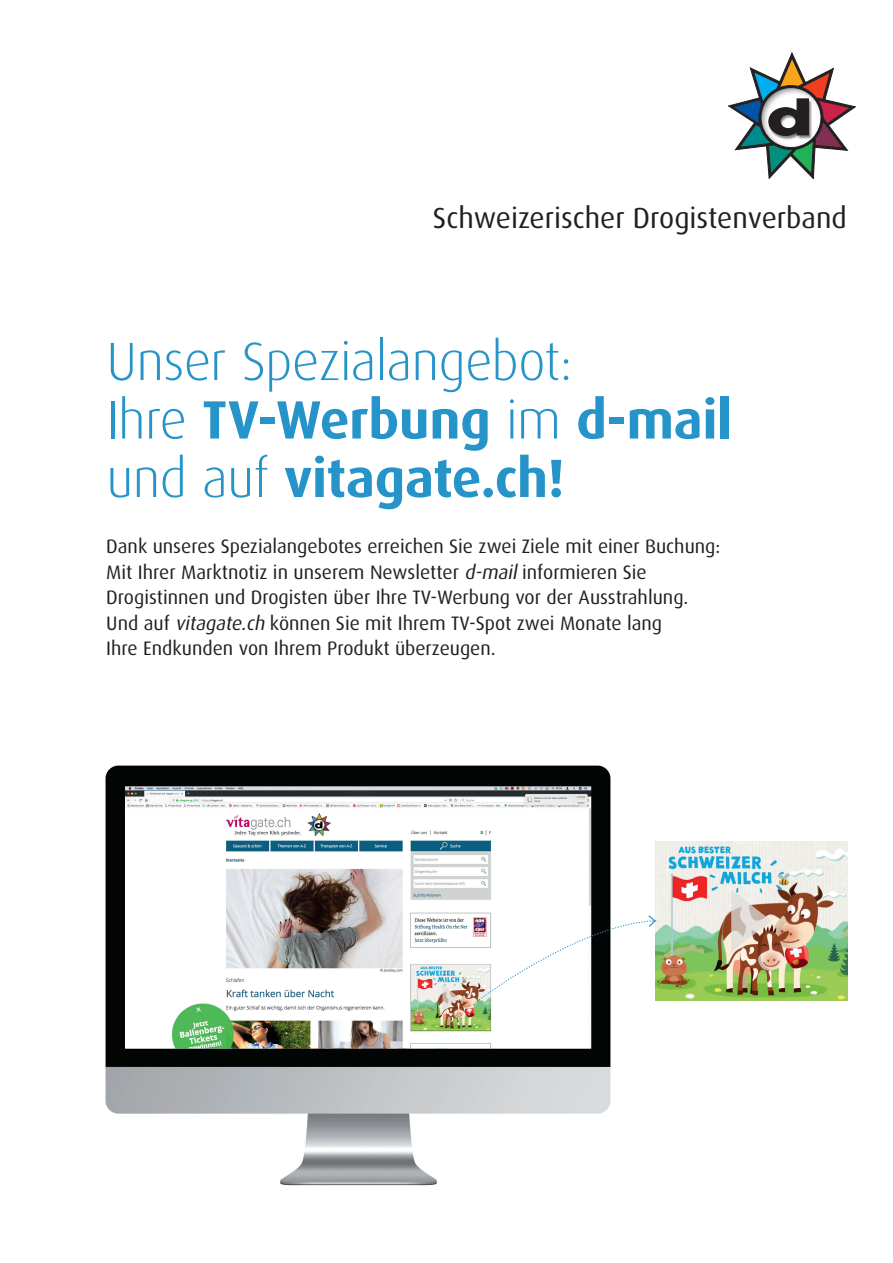
<style>
.page{position:relative;width:893px;height:1263px;background:#fff}
.page>*{position:absolute;margin:0;border:0;box-sizing:border-box;transform-origin:0 0}
.t1{font:300 54px/58.5px "Dax";letter-spacing:-.015em;color:#2694c9}
.t2{font:29.1px "Dax";color:#231f20}
.t3{font:19.5px/25.5px "Dax";color:#231f20}
.s1{font-weight:700}
.s2{font-style:italic}
</style>
<div class="page">
<svg style="left:728px;top:53px;width:127px;height:126px"></svg>
<img style="left:105px;top:765px;width:506px;height:421px">
<img style="left:656px;top:841px;width:191px;height:159px">
<svg style="left:731px;top:890px;width:40px;height:62px"></svg>
<svg style="left:473px;top:914px;width:184px;height:91px"></svg>
<h2 class="t2" style="left:433px;top:202px;width:415px">Schweizerischer Drogistenverband</h2>
<h1 class="t1" style="left:106px;top:333px;width:627px">Unser Spezialangebot:<br>Ihre <span class="s1">TV-Werbung</span> im <span class="s1">d-mail </span>und auf <span class="s1">vitagate.ch!</span></h1>
<p class="t3" style="left:106px;top:534px;width:616px">Dank unseres Spezialangebotes erreichen Sie zwei Ziele mit einer Buchung:<br>Mit Ihrer Marktnotiz in unserem Newsletter <span class="s2">d-mail</span> informieren Sie Drogistinnen und Drogisten über Ihre TV-Werbung vor der Ausstrahlung.<br>Und auf <span class="s2">vitagate.ch</span> können Sie mit Ihrem TV-Spot zwei Monate lang<br>Ihre Endkunden von Ihrem Produkt überzeugen.</p>
</div>
